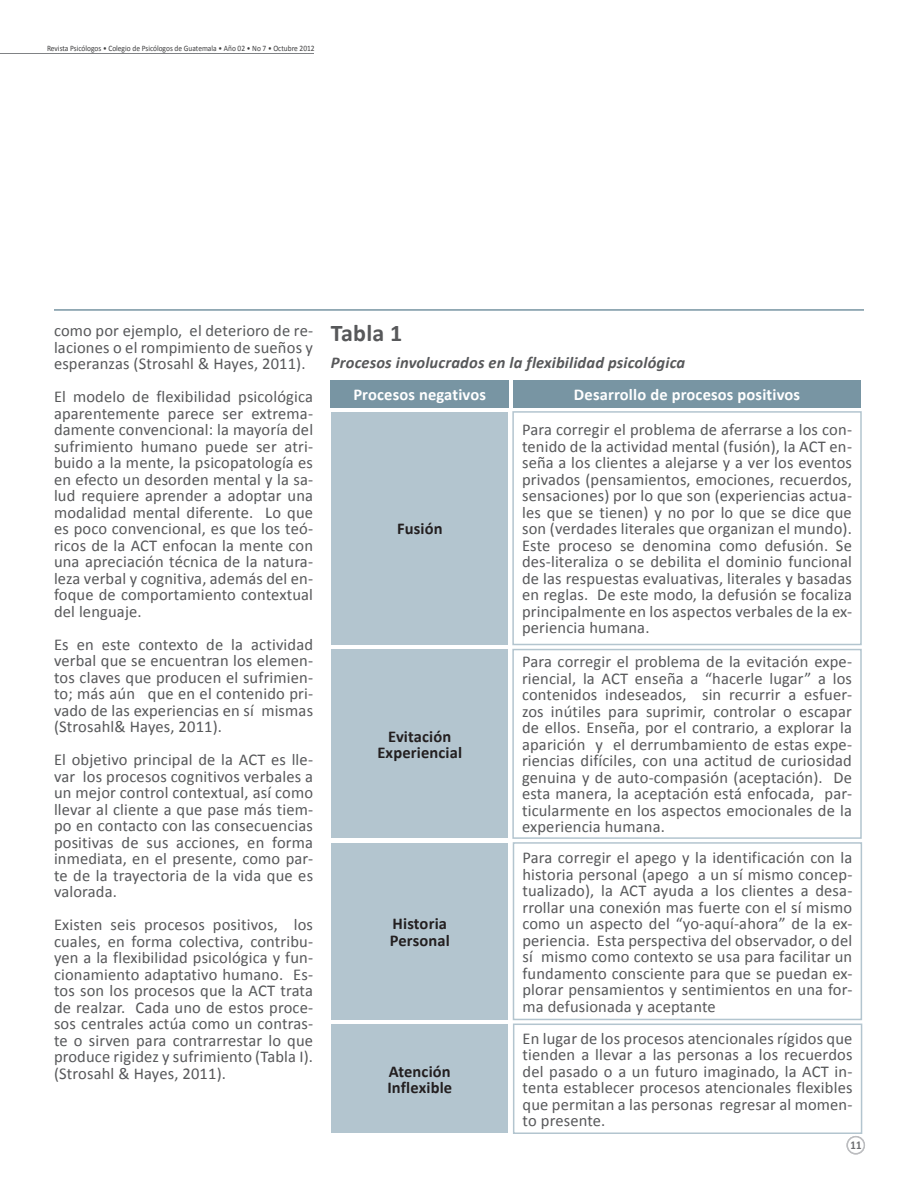
<style>
.page{position:relative;width:918px;height:1188px;background:#fff}
.page>*{position:absolute;margin:0;border:0;box-sizing:border-box;transform-origin:0 0}
.t1{font:700 24px "Calibri";letter-spacing:.01em;color:#57585a}
.t2{font:16.5px/16.5px "Calibri";letter-spacing:.01em;color:#57585a;text-align:justify}
.t3{font:700 16.5px/16.5px "Calibri";letter-spacing:.01em;color:#231f20}
.t4{font:italic 700 16.5px "Calibri";letter-spacing:.01em;color:#57585a}
.t5{font:700 16.5px "Calibri";letter-spacing:.01em;color:#fff}
.t6{font:700 12px "Calibri";color:#6c6d70;scale:.9 1}
.t7{font:8.25px "Calibri";color:#3e3e3f;scale:.9 1}
</style>
<div class="page">
<hr style="left:54px;top:309px;width:810px;height:2px;background:#7895a3">
<div style="left:847px;top:1136px;width:18px;height:18px;border:2px solid #bcbdc0;border-radius:50%"></div>
<hr style="left:0;top:53px;width:313px;height:1px;background:#808285">
<div style="left:332px;top:650px;width:176px;height:188px;background:#b3c5cf"></div>
<div style="left:332px;top:843px;width:176px;height:176px;background:#b3c5cf"></div>
<div style="left:332px;top:1024px;width:176px;height:109px;background:#b3c5cf"></div>
<div style="left:332px;top:412px;width:176px;height:232px;background:#b3c5cf"></div>
<div style="left:513px;top:380px;width:348px;height:27px;background:#7895a3"></div>
<div style="left:331px;top:380px;width:178px;height:27px;background:#7895a3"></div>
<div style="left:512px;top:411px;width:350px;height:234px;border:2px solid #b3c5cf"></div>
<div style="left:512px;top:649px;width:350px;height:190px;border:2px solid #b3c5cf"></div>
<div style="left:513px;top:842px;width:349px;height:178px;border:2px solid #b3c5cf"></div>
<div style="left:513px;top:1024px;width:349px;height:110px;border:2px solid #b3c5cf"></div>
<p class="t7" style="left:47px;top:43px;width:299px">Revista Psicólogos • Colegio de Psicólogos de Guatemala • Año 02 • No 7 • Octubre 2012</p>
<p class="t2" style="left:54px;top:322px;width:261px">como por ejemplo, el deterioro de re&shy;laciones o el rompimiento de sueños y esperanzas (Strosahl &amp; Hayes, 2011).</p>
<p class="t2" style="left:54px;top:388px;width:261px">El modelo de flexibilidad psicológica aparentemente parece ser extrema&shy;damente convencional: la mayoría del sufrimiento humano puede ser atri&shy;buido a la mente, la psicopatología es en efecto un desorden mental y la sa&shy;lud requiere aprender a adoptar una modalidad mental diferente. Lo que es poco convencional, es que los teó&shy;ricos de la ACT enfocan la mente con una apreciación técnica de la natura&shy;leza verbal y cognitiva, además del en&shy;foque de comportamiento contextual del lenguaje.</p>
<p class="t2" style="left:54px;top:636px;width:261px">Es en este contexto de la actividad verbal que se encuentran los elemen&shy;tos claves que producen el sufrimien&shy;to; más aún que en el contenido pri&shy;vado de las experiencias en sí mismas (Strosahl&amp; Hayes, 2011).</p>
<p class="t2" style="left:54px;top:751px;width:261px">El objetivo principal de la ACT es lle&shy;var los procesos cognitivos verbales a un mejor control contextual, así como llevar al cliente a que pase más tiem&shy;po en contacto con las consecuencias positivas de sus acciones, en forma inmediata, en el presente, como par&shy;te de la trayectoria de la vida que es valorada.</p>
<p class="t2" style="left:54px;top:916px;width:261px">Existen seis procesos positivos, los cuales, en forma colectiva, contribu&shy;yen a la flexibilidad psicológica y fun&shy;cionamiento adaptativo humano. Es&shy;tos son los procesos que la ACT trata de realzar. Cada uno de estos proce&shy;sos centrales actúa como un contras&shy;te o sirven para contrarrestar lo que produce rigidez y sufrimiento (Tabla I). (Strosahl &amp; Hayes, 2011).</p>
<h1 class="t1" style="left:331px;top:318px;width:73px">Tabla 1</h1>
<p class="t4" style="left:331px;top:352px;width:356px">Procesos involucrados en la flexibilidad psicológica</p>
<p class="t5" style="left:353px;top:384px;width:134px">Procesos negativos</p>
<p class="t5" style="left:574px;top:384px;width:228px">Desarrollo de procesos positivos</p>
<p class="t2" style="left:522px;top:421px;width:331px">Para corregir el problema de aferrarse a los con&shy;tenido de la actividad mental (fusión), la ACT en&shy;seña a los clientes a alejarse y a ver los eventos privados (pensamientos, emociones, recuerdos, sensaciones) por lo que son (experiencias actua&shy;les que se tienen) y no por lo que se dice que son (verdades literales que organizan el mundo).<br>Este proceso se denomina como defusión. Se des-literaliza o se debilita el dominio funcional de las respuestas evaluativas, literales y basadas en reglas. De este modo, la defusión se focaliza principalmente en los aspectos verbales de la ex&shy;periencia humana.</p>
<p class="t2" style="left:522px;top:654px;width:331px">Para corregir el problema de la evitación expe&shy;riencial, la ACT enseña a “hacerle lugar” a los contenidos indeseados, sin recurrir a esfuer&shy;zos inútiles para suprimir, controlar o escapar de ellos. Enseña, por el contrario, a explorar la aparición y el derrumbamiento de estas expe&shy;riencias difíciles, con una actitud de curiosidad genuina y de auto-compasión (aceptación). De esta manera, la aceptación está enfocada, par&shy;ticularmente en los aspectos emocionales de la experiencia humana.</p>
<p class="t2" style="left:522px;top:849px;width:331px">Para corregir el apego y la identificación con la historia personal (apego a un sí mismo concep&shy;tualizado), la ACT ayuda a los clientes a desa&shy;rrollar una conexión mas fuerte con el sí mismo como un aspecto del “yo-aquí-ahora” de la ex&shy;periencia. Esta perspectiva del observador, o del sí mismo como contexto se usa para facilitar un fundamento consciente para que se puedan ex&shy;plorar pensamientos y sentimientos en una for&shy;ma defusionada y aceptante</p>
<p class="t3" style="left:397px;top:520px;width:47px">Fusión</p>
<p class="t3" style="left:377px;top:728px;width:86px;text-align:center">Evitación<br>Experiencial</p>
<p class="t3" style="left:390px;top:915px;width:62px">Historia<br>Personal</p>
<p class="t3" style="left:387px;top:1063px;width:66px">Atención<br>Inflexible</p>
<p class="t2" style="left:523px;top:1030px;width:331px">En lugar de los procesos atencionales rígidos que tienden a llevar a las personas a los recuerdos del pasado o a un futuro imaginado, la ACT in&shy;tenta establecer procesos atencionales flexibles que permitan a las personas regresar al momen&shy;to presente.</p>
<p class="t6" style="left:851px;top:1138px;width:14px">11</p>
</div>
